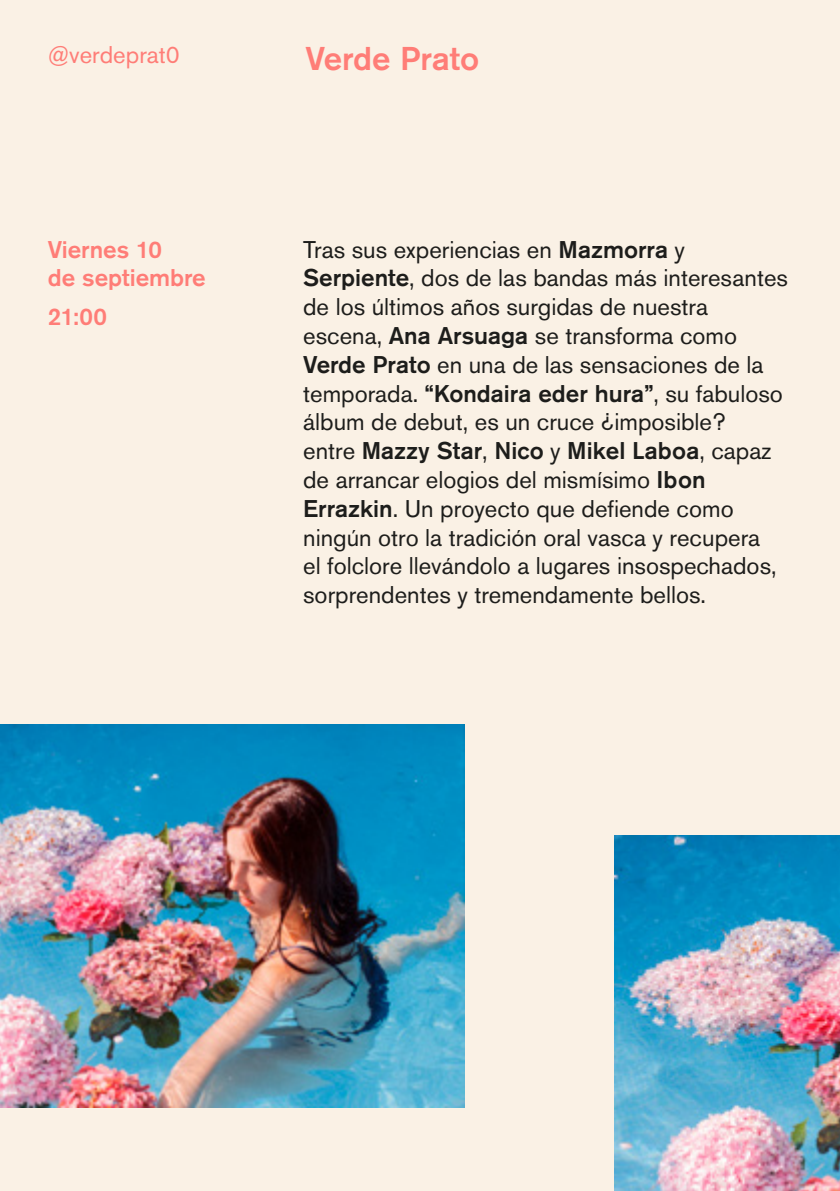
<style>
.page{position:relative;width:840px;height:1191px;background:#fff}
.page>*{position:absolute;margin:0;border:0;box-sizing:border-box;transform-origin:0 0}
.t1{font:500 32.6px "Akzidenz Grotesk BE";color:#ff7d77}
.t2{font:24px/28.8px "Akzidenz Grotesk BE";color:#1d1d1b}
.t3{font:500 24px/28px "Akzidenz Grotesk BE";color:#ff7d77}
.t4{font:24px "Akzidenz Grotesk BE";color:#ff7d77}
.s1{font-weight:500}
</style>
<div class="page">
<div style="left:0;top:0;width:839px;height:1191px;background:#faf1e5"></div>
<img style="left:0;top:724px;width:464px;height:383px">
<img style="left:614px;top:835px;width:225px;height:356px">
<p class="t4" style="left:48px;top:41px;width:133px">@verdeprat0</p>
<p class="t3" style="left:48px;top:235px;width:159px">Viernes 10<br>de septiembre</p>
<p class="t3" style="left:48px;top:302px;width:61px">21:00</p>
<h1 class="t1" style="left:305px;top:38px;width:175px">Verde Prato</h1>
<p class="t2" style="left:303px;top:235px;width:486px">Tras sus experiencias en <span class="s1">Mazmorra</span> y <span class="s1">Serpiente</span>, dos de las bandas más interesantes de los últimos años surgidas de nuestra escena, <span class="s1">Ana Arsuaga</span> se transforma como <span class="s1">Verde Prato</span> en una de las sensaciones de la temporada. <span class="s1">“Kondaira eder hura”</span>, su fabuloso álbum de debut, es un cruce ¿imposible?<br>entre <span class="s1">Mazzy Star</span>, <span class="s1">Nico</span> y <span class="s1">Mikel Laboa</span>, capaz de arrancar elogios del mismísimo <span class="s1">Ibon Errazkin</span>. Un proyecto que defiende como ningún otro la tradición oral vasca y recupera<br>el folclore llevándolo a lugares insospechados, sorprendentes y tremendamente bellos.</p>
</div>
